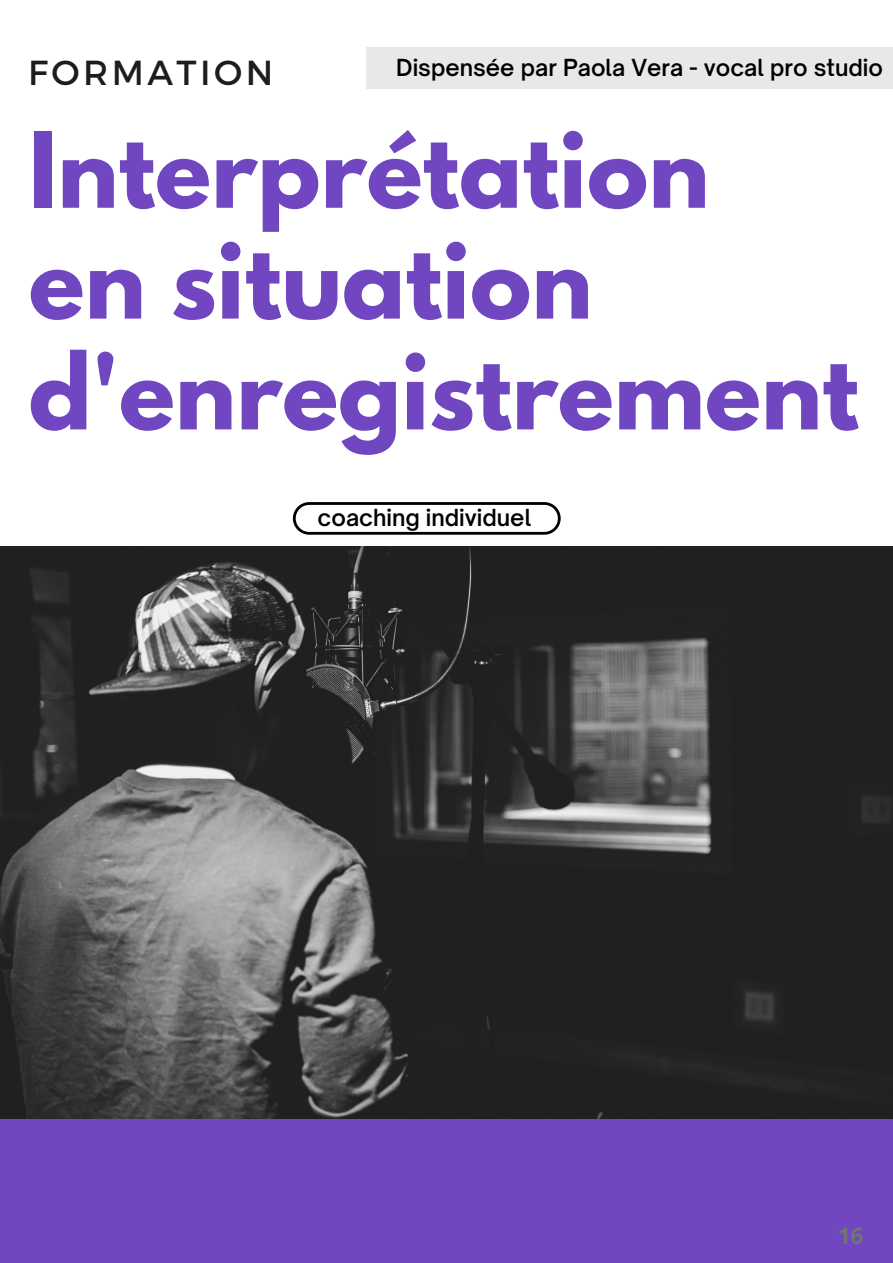
<style>
.page{position:relative;width:893px;height:1263px;background:#fff}
.page>*{position:absolute;margin:0;border:0;box-sizing:border-box;transform-origin:0 0}
.t1{font:700 92.62px/110.9px "League Spartan";color:#7047c1}
.t2{font:34.72px "Montserrat";letter-spacing:.1em;color:#201c1c}
.t3{font:700 22.65px "Open Sans";color:#737373}
.t4{font:600 22.5px "Open Sauce One";color:#000}
</style>
<div class="page">
<div style="left:0;top:1119px;width:893px;height:144px;background:#7047c1"></div>
<svg style="left:293px;top:502px;width:268px;height:33px"></svg>
<div style="left:366px;top:48px;width:527px;height:41px;background:#e8e8e8"></div>
<img style="left:0;top:546px;width:893px;height:573px">
<p class="t2" style="left:28px;top:50px;width:247px">FORMATION</p>
<p class="t4" style="left:396px;top:54px;width:488px">Dispensée par Paola Vera - vocal pro studio</p>
<p class="t1" style="left:29px;top:127px;width:682px">Interprétation</p>
<p class="t1" style="left:29px;top:238px;width:831px">en situation d'enregistrement</p>
<p class="t4" style="left:318px;top:504px;width:215px">coaching individuel</p>
<p class="t3" style="left:837px;top:1220px;width:27px">16</p>
</div>
